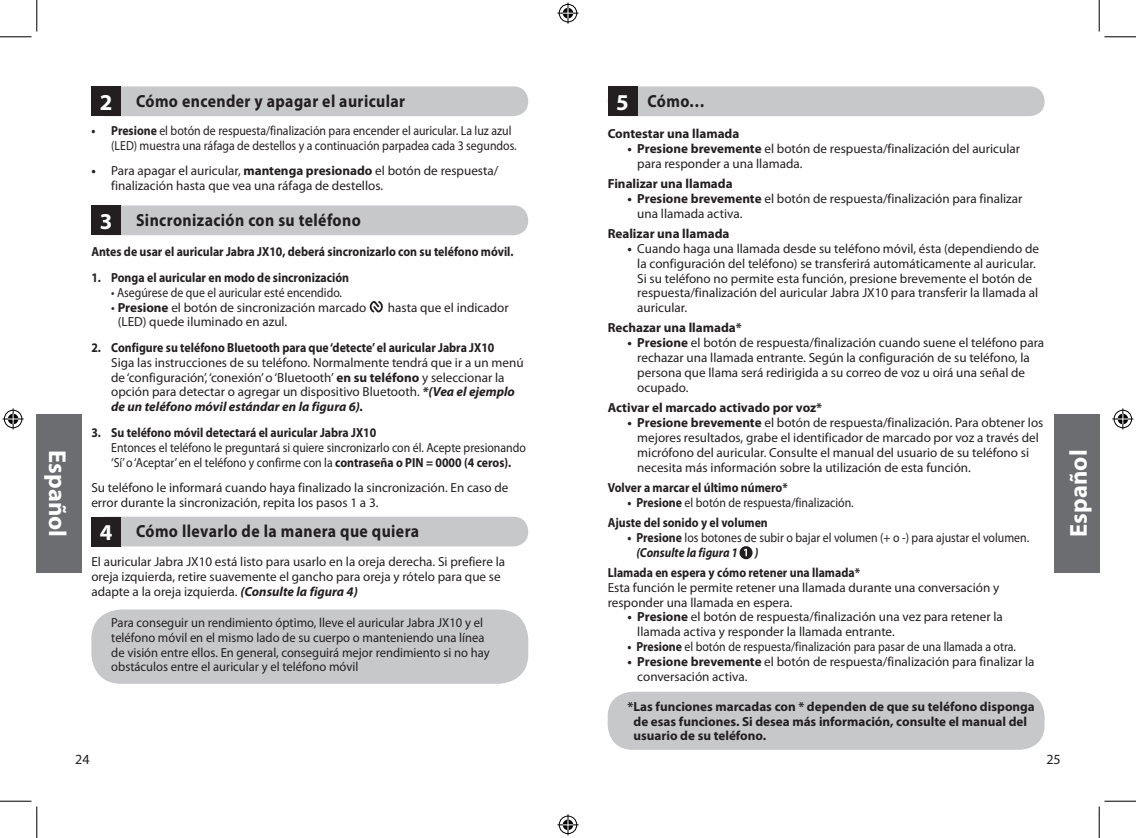
<style>
.page{position:relative;width:1136px;height:838px;background:#fff}
.page>*{position:absolute;margin:0;border:0;box-sizing:border-box;transform-origin:0 0}
.t1{font:700 24.5px "Myriad Pro";letter-spacing:.005em;color:#fff}
.t2{font:700 22.75px "Myriad Pro";color:#fff}
.t3{font:700 17.5px "Myriad Pro";letter-spacing:.025em;color:#231f20;scale:.9 1}
.t4{font:14px "Myriad Pro";color:#231f20}
.t5{font:13.12px/14.9px "Myriad Pro";color:#231f20}
.t6{font:13.12px/14.9px "Myriad Pro";color:#231f20;scale:.9 1}
.t7{font:700 13.12px/20.1px "Myriad Pro";color:#231f20;scale:.9 1}
.t8{font:700 13.12px/14.9px "Myriad Pro";color:#231f20}
.t9{font:13.12px/14.9px "Myriad Pro";color:#231f20;scale:.96 1}
.t10{font:italic 700 13.12px "Myriad Pro";color:#231f20;scale:.9 1}
.s1{font-weight:700}
.s2{font-weight:700;font-style:italic}
.s3{font-size:22.75px;color:#fff}
.s4{font-weight:400}
</style>
<div class="page">
<div style="left:37px;top:414px;width:44px;height:158px;background:#6c6d70"></div>
<div style="left:1054px;top:414px;width:44px;height:158px;background:#6c6d70"></div>
<div style="left:91px;top:609px;width:437px;height:74px;background:#c7c8ca;border-radius:30px"></div>
<div style="left:91px;top:516px;width:437px;height:30px;background:#c7c8ca;border-radius:15px"></div>
<div style="left:91px;top:516px;width:30px;height:30px;background:#231f20"></div>
<div style="left:91px;top:86px;width:437px;height:30px;background:#c7c8ca;border-radius:15px"></div>
<div style="left:91px;top:86px;width:30px;height:30px;background:#231f20"></div>
<div style="left:91px;top:205px;width:437px;height:30px;background:#c7c8ca;border-radius:15px"></div>
<div style="left:91px;top:205px;width:30px;height:30px;background:#231f20"></div>
<svg style="left:369px;top:301px;width:14px;height:12px"></svg>
<div style="left:607px;top:691px;width:437px;height:58px;background:#c7c8ca;border-radius:25px"></div>
<div style="left:607px;top:86px;width:437px;height:30px;background:#c7c8ca;border-radius:15px"></div>
<div style="left:607px;top:86px;width:30px;height:30px;background:#231f20"></div>
<svg style="left:739px;top:546px;width:13px;height:13px"></svg>
<svg style="left:743px;top:548px;width:3px;height:8px"></svg>
<hr style="left:0;top:36px;width:32px;height:1px;background:#000">
<hr style="left:1104px;top:36px;width:31px;height:1px;background:#000">
<hr style="left:0;top:800px;width:32px;height:1px;background:#000">
<hr style="left:1104px;top:800px;width:31px;height:1px;background:#000">
<hr style="left:36px;top:0;width:1px;height:32px;background:#000">
<hr style="left:36px;top:806px;width:1px;height:31px;background:#000">
<hr style="left:1098px;top:0;width:1px;height:32px;background:#000">
<hr style="left:1098px;top:806px;width:1px;height:31px;background:#000">
<svg style="left:557px;top:3px;width:21px;height:21px"></svg>
<svg style="left:557px;top:814px;width:21px;height:21px"></svg>
<svg style="left:3px;top:408px;width:21px;height:21px"></svg>
<svg style="left:1112px;top:408px;width:20px;height:21px"></svg>
<h1 class="t1" style="left:73px;top:449px;width:89px;rotate:90deg">Español</h1>
<h3 class="t3" style="left:136px;top:89px;width:300px">Cómo encender y apagar el auricular</h3>
<p class="t6" style="left:111px;top:123px;width:452px;text-indent:-20px"><span class="s1">• Presione</span> el botón de respuesta/finalización para encender el auricular. La luz azul (LED) muestra una ráfaga de destellos y a continuación parpadea cada 3 segundos.</p>
<p class="t5" style="left:111px;top:163px;width:388px;text-indent:-20px"><span class="s1">•</span> Para apagar el auricular, <span class="s1">mantenga presionado</span> el botón de respuesta/ finalización hasta que vea una ráfaga de destellos.</p>
<h3 class="t3" style="left:136px;top:208px;width:251px">Sincronización con su teléfono</h3>
<p class="t7" style="left:91px;top:241px;width:470px">Antes de usar el auricular Jabra JX10, deberá sincronizarlo con su teléfono móvil.</p>
<p class="t7" style="left:91px;top:267px;width:288px">1. Ponga el auricular en modo de sincronización</p>
<p class="t6" style="left:111px;top:284px;width:258px">• Asegúrese de que el auricular esté encendido.</p>
<p class="t5" style="left:111px;top:299px;width:257px">• <span class="s1">Presione</span> el botón de sincronización marcado</p>
<p class="t5" style="left:388px;top:299px;width:122px">hasta que el indicador</p>
<p class="t5" style="left:118px;top:314px;width:171px">(LED) quede iluminado en azul.</p>
<p class="t7" style="left:91px;top:337px;width:449px">2. Configure su teléfono Bluetooth para que ‘detecte’ el auricular Jabra JX10</p>
<p class="t5" style="left:111px;top:354px;width:414px">Siga las instrucciones de su teléfono. Normalmente tendrá que ir a un menú de ‘configuración’, ‘conexión’ o ‘Bluetooth’ <span class="s1">en su teléfono</span> y seleccionar la opción para detectar o agregar un dispositivo Bluetooth. <span class="s2">*(Vea el ejemplo de un teléfono móvil estándar en la figura 6).</span></p>
<p class="t7" style="left:91px;top:422px;width:318px">3. Su teléfono móvil detectará el auricular Jabra JX10</p>
<p class="t6" style="left:111px;top:439px;width:462px">Entonces el teléfono le preguntará si quiere sincronizarlo con él. Acepte presionando ‘Sí’ o ‘Aceptar’ en el teléfono y confirme con la <span class="s1">contraseña o PIN = 0000 (4 ceros).</span></p>
<p class="t5" style="left:91px;top:480px;width:418px">Su teléfono le informará cuando haya finalizado la sincronización. En caso de error durante la sincronización, repita los pasos 1 a 3.</p>
<h3 class="t3" style="left:136px;top:519px;width:316px">Cómo llevarlo de la manera que quiera</h3>
<p class="t5" style="left:91px;top:554px;width:415px">El auricular Jabra JX1 0 está listo para usarlo en la oreja derecha. Si prefiere la oreja izquierda, retire suavemente el gancho para oreja y rótelo para que se adapte a la oreja izquierda. <span class="s2">(Consulte la figura 4)</span></p>
<p class="t9" style="left:111px;top:614px;width:395px">Para conseguir un rendimiento óptimo, lleve el auricular Jabra JX1 0 y el teléfono móvil en el mismo lado de su cuerpo o manteniendo una línea de visión entre ellos. En general, conseguirá mejor rendimiento si no hay obstáculos entre el auricular y el teléfono móvil</p>
<h2 class="t2" style="left:100px;top:87px;width:14px">2</h2>
<h2 class="t2" style="left:100px;top:206px;width:14px">3</h2>
<h2 class="t2" style="left:100px;top:517px;width:14px">4</h2>
<p class="t4" style="left:75px;top:750px;width:16px">24</p>
<h3 class="t3" style="left:616px;top:89px;width:100px"><span class="s3">5</span> Cómo…</h3>
<p class="t8" style="left:607px;top:126px;width:133px">Contestar una llamada</p>
<p class="t5" style="left:637px;top:141px;width:384px;text-indent:-10px"><span class="s1">• Presione brevemente</span> el botón de respuesta/finalización del auricular para responder a una llamada.</p>
<p class="t8" style="left:607px;top:176px;width:126px">Finalizar una llamada</p>
<p class="t5" style="left:637px;top:191px;width:386px;text-indent:-10px"><span class="s1">• Presione brevemente</span> el botón de respuesta/finalización para finalizar una llamada activa.</p>
<p class="t8" style="left:607px;top:225px;width:123px">Realizar una llamada</p>
<p class="t5" style="left:637px;top:241px;width:403px;text-indent:-10px"><span class="s1">•</span> Cuando haga una llamada desde su teléfono móvil, ésta (dependiendo de la configuración del teléfono) se transferirá automáticamente al auricular.<br>Si su teléfono no permite esta función, presione brevemente el botón de respuesta/finalización del auricular Jabra JX1 0 para transferir la llamada al auricular.</p>
<p class="t8" style="left:607px;top:320px;width:135px">Rechazar una llamada*</p>
<p class="t5" style="left:637px;top:335px;width:408px;text-indent:-10px"><span class="s1">• Presione</span> el botón de respuesta/finalización cuando suene el teléfono para rechazar una llamada entrante. Según la configuración de su teléfono, la persona que llama será redirigida a su correo de voz u oirá una señal de ocupado.</p>
<p class="t8" style="left:607px;top:400px;width:216px">Activar el marcado activado por voz*</p>
<p class="t5" style="left:637px;top:415px;width:407px;text-indent:-10px"><span class="s1">• Presione brevemente</span> el botón de respuesta/finalización. Para obtener los mejores resultados, grabe el identificador de marcado por voz a través del micrófono del auricular. Consulte el manual del usuario de su teléfono si necesita más información sobre la utilización de esta función.</p>
<p class="t7" style="left:607px;top:477px;width:201px">Volver a marcar el último número*</p>
<p class="t7" style="left:607px;top:491px;width:275px;text-indent:20px">• Presione <span class="s4">el botón de respuesta/finalización.<br></span>Ajuste del sonido y el volumen</p>
<p class="t6" style="left:636px;top:529px;width:438px;text-indent:-9px"><span class="s1">• Presione</span> los botones de subir o bajar el volumen (+ o -) para ajustar el volumen. <span class="s2">(Consulte la figura 1</span></p>
<p class="t10" style="left:754px;top:543px;width:6px">)</p>
<p class="t7" style="left:607px;top:561px;width:282px">Llamada en espera y cómo retener una llamada*</p>
<p class="t5" style="left:607px;top:579px;width:393px">Esta función le permite retener una llamada durante una conversación y responder una llamada en espera.</p>
<p class="t5" style="left:637px;top:609px;width:367px;text-indent:-10px"><span class="s1">• Presione</span> el botón de respuesta/finalización una vez para retener la llamada activa y responder la llamada entrante.</p>
<p class="t6" style="left:627px;top:639px;width:433px"><span class="s1">• Presione</span> el botón de respuesta/finalización para pasar de una llamada a otra.</p>
<p class="t5" style="left:637px;top:654px;width:399px;text-indent:-10px"><span class="s1">• Presione brevemente</span> el botón de respuesta/finalización para finalizar la conversación activa.</p>
<p class="t8" style="left:633px;top:698px;width:403px;text-indent:-6px">*Las funciones marcadas con * dependen de que su teléfono disponga de esas funciones. Si desea más información, consulte el manual del usuario de su teléfono.</p>
<p class="t4" style="left:1046px;top:750px;width:16px">25</p>
<h1 class="t1" style="left:1062px;top:537px;width:89px;rotate:-90deg">Español</h1>
</div>
